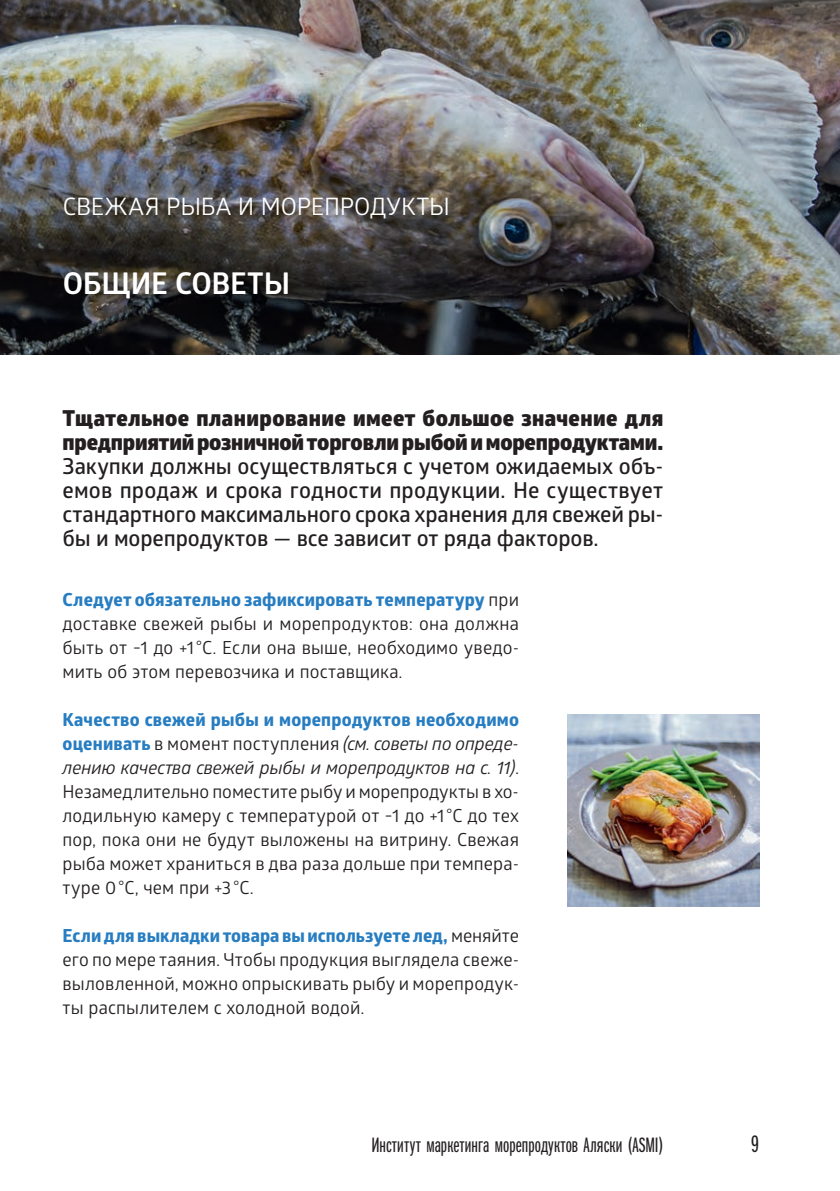
<style>
.page{position:relative;width:840px;height:1191px;background:#fff}
.page>*{position:absolute;margin:0;border:0;box-sizing:border-box;transform-origin:0 0}
.t1{font:700 30px "Glober";letter-spacing:-.01em;color:#fff}
.Section{font:24px "Glober";letter-spacing:-.01em;color:#fff}
.t2{font:24px "Franklin Gothic Book X Cmp ITC";color:#231f20}
.Lead{font:600 22px/24px "Glober";letter-spacing:-.005em;color:#231f20;text-align:justify}
.t3{font:21px "Franklin Gothic Book X Cmp ITC";letter-spacing:.005em;color:#231f20}
.Text_Right_Page{font:18px/24px "Glober";letter-spacing:.005em;color:#231f20;text-align:justify}
.s1{font-weight:800}
.s2{font-family:"Globerx";font-weight:700;color:#277dc1}
.s3{font-style:italic}
</style>
<div class="page">
<img style="left:0;top:0;width:839px;height:355px">
<img style="left:567px;top:714px;width:192px;height:192px">
<p class="Section" style="left:63px;top:190px;width:388px">СВЕЖАЯ РЫБА И МОРЕПРОДУКТЫ</p>
<p class="t1" style="left:63px;top:262px;width:229px">ОБЩИЕ СОВЕТЫ</p>
<p class="Lead" style="left:63px;top:406px;width:602px"><span class="s1">Тщательное планирование имеет большое значение для предприятий розничной торговли рыбой иморепродуктами.<br></span>Закупки должны осуществляться с учетом ожидаемых объ&shy;емов продаж и срока годности продукции. Не существует стандартного максимального срока хранения для свежей ры&shy;бы и морепродуктов — все зависит от ряда факторов.</p>
<p class="Text_Right_Page" style="left:63px;top:587px;width:458px"><span class="s2">Следует обязательно зафиксировать температуру</span> при доставке свежей рыбы и морепродуктов: она должна быть от −1 до +1°С. Если она выше, необходимо уведо&shy;мить об этом перевозчика и поставщика.</p>
<p class="Text_Right_Page" style="left:63px;top:707px;width:458px"><span class="s2">Качество свежей рыбы и морепродуктов необходимо оценивать</span> в момент поступления <span class="s3">(см. советы по опреде&shy;лению качества свежей рыбы и морепродуктов на с. 11)</span>.<br>Незамедлительно поместите рыбу и морепродукты в хо&shy;лодильную камеру с температурой от −1 до +1°С до тех пор, пока они не будут выложены на витрину. Свежая рыба может храниться в два раза дольше при темпера&shy;туре 0°С, чем при +3°С.</p>
<p class="Text_Right_Page" style="left:63px;top:923px;width:458px"><span class="s2">Если для выкладки товара выиспользуете лед,</span> меняйте его по мере таяния. Чтобы продукция выглядела свеже&shy;выловленной, можно опрыскивать рыбу и морепродук&shy;ты распылителем с холодной водой.</p>
<p class="t3" style="left:371px;top:1133px;width:293px">Институт маркетинга морепродуктов Аляски (ASMI)</p>
<h2 class="t2" style="left:750px;top:1130px;width:10px">9</h2>
</div>
